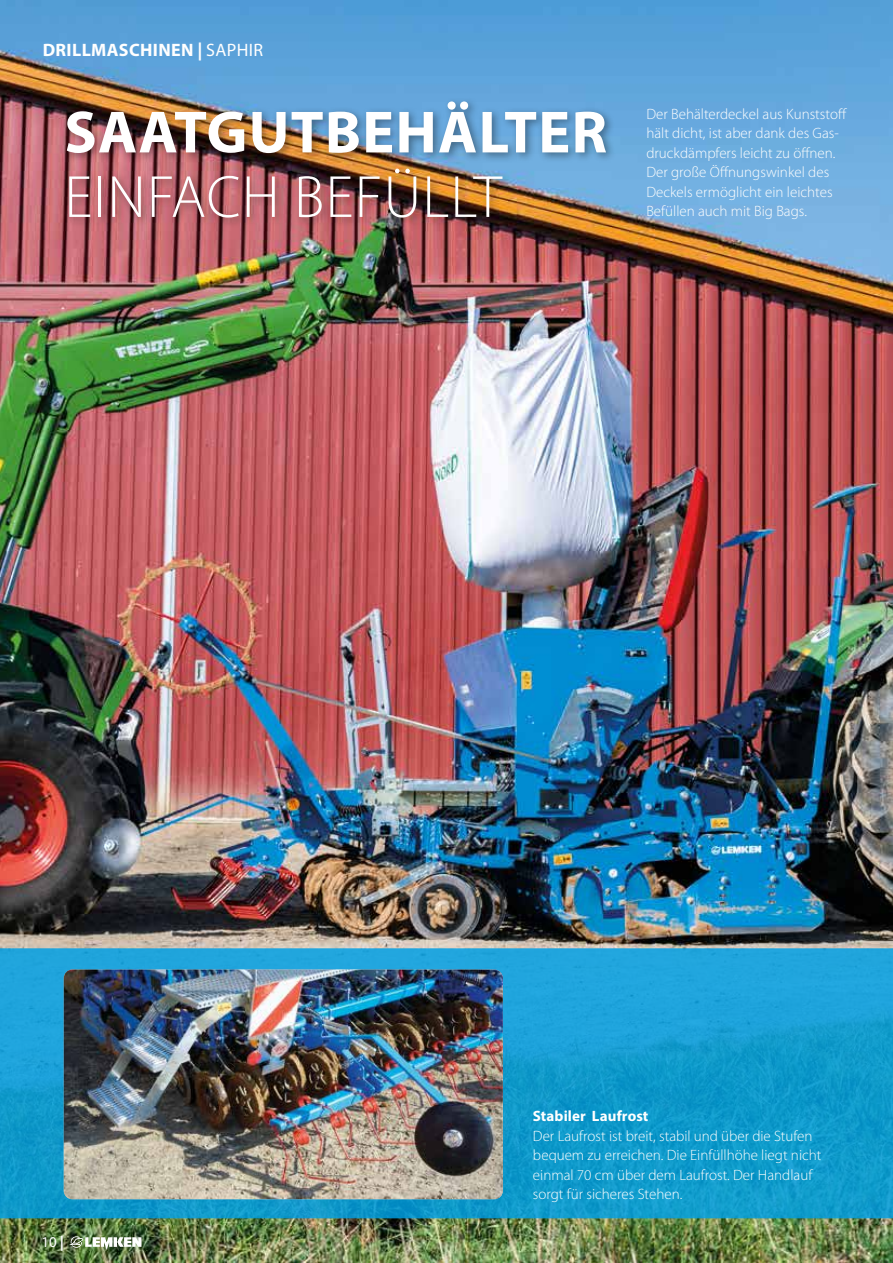
<style>
.page{position:relative;width:893px;height:1263px;background:#fff}
.page>*{position:absolute;margin:0;border:0;box-sizing:border-box;transform-origin:0 0}
.t1{font:700 60px "Myriad Pro";letter-spacing:.02em;color:#fff}
.t2{font:300 60px "Myriad Pro";letter-spacing:.02em;color:#fff}
.t3{font:700 18px "Myriad Pro";letter-spacing:.02em;color:#fff}
.t4{font:300 15px/19.5px "Myriad Pro";color:#fff}
.t5{font:700 15px "Myriad Pro";letter-spacing:.005em;color:#fff}
.t6{font:15px "Myriad Pro";color:#fff}
.s1{font-weight:400}
.s2{font-weight:700}
</style>
<div class="page">
<img style="left:0;top:0;width:893px;height:1263px">
<svg style="left:0;top:948px;width:893px;height:270px;background:#159dd1"></svg>
<img style="left:892px;top:196px;width:1px;height:353px">
<svg style="left:69px;top:1236px;width:73px;height:13px"></svg>
<div style="left:62px;top:97px;width:554px;height:131px;background:#000;opacity:.39"></div>
<img style="left:64px;top:969px;width:439px;height:230px">
<p class="t3" style="left:43px;top:38px;width:222px">DRILLMASCHINEN | <span class="s1">SAPHIR</span></p>
<h1 class="t1" style="left:64px;top:93px;width:544px">SAATGUTBEHÄLTER</h1>
<h1 class="t2" style="left:64px;top:161px;width:439px">EINFACH BEFÜLLT</h1>
<p class="t4" style="left:646px;top:104px;width:202px">Der Behälterdeckel aus Kunststoff hält dicht, ist aber dank des Gas&shy;druckdämpfers leicht zu öffnen.<br>Der große Öffnungswinkel des<br>Deckels ermöglicht ein leichtes<br>Befüllen auch mit Big Bags.</p>
<p class="t6" style="left:41px;top:1232px;width:24px">10 <span class="s2">|</span></p>
<p class="t5" style="left:533px;top:1106px;width:117px">Stabiler Laufrost</p>
<p class="t4" style="left:533px;top:1126px;width:290px">Der Laufrost ist breit, stabil und über die Stufen bequem zu erreichen. Die Einfüllhöhe liegt nicht einmal 70 cm über dem Laufrost. Der Handlauf sorgt für sicheres Stehen.</p>
</div>
